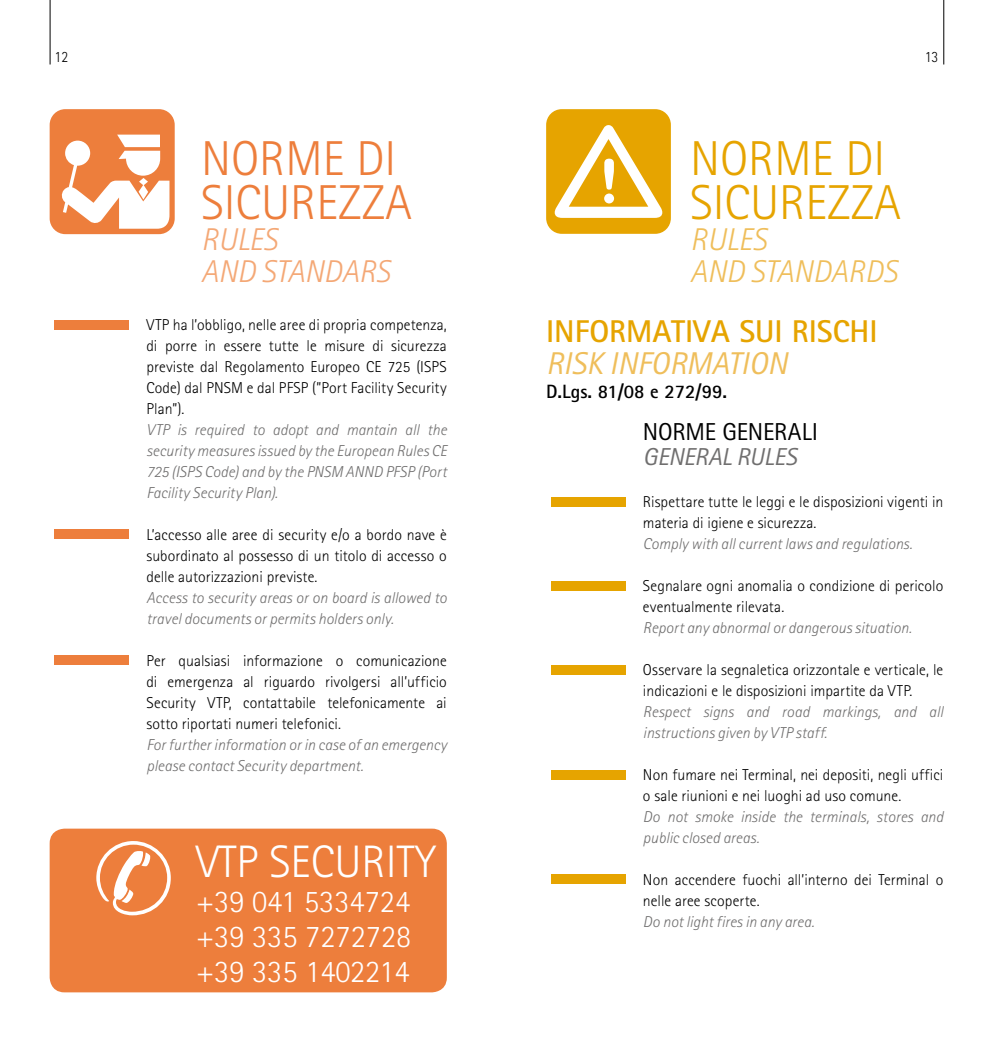
<style>
.page{position:relative;width:993px;height:1042px;background:#fff}
.page>*{position:absolute;margin:0;border:0;box-sizing:border-box;transform-origin:0 0}
.t1{font:300 49px/43.8px "Rotis Sans Serif";color:#ed7e3c}
.t2{font:300 49px/43.8px "Rotis Sans Serif";color:#e6a400}
.t3{font:300 45.5px "Rotis Sans Serif";color:#fff}
.t4{font:300 31.5px/35px "Rotis Sans Serif";color:#fff;text-align:justify}
.t5{font:700 31.5px "Rotis Sans Serif";color:#e6a400}
.t6{font:italic 300 31.5px/31.5px "Rotis Sans Serif";color:#efbe5b}
.t7{font:italic 300 31.5px/31.5px "Rotis Sans Serif";color:#f4a876}
.t8{font:italic 31.5px "Rotis Sans Serif";color:#efbe5b}
.t9{font:24.5px "Rotis Sans Serif";letter-spacing:-.01em;color:#000}
.t10{font:italic 24.5px "Rotis Sans Serif";letter-spacing:-.005em;color:#706f6f}
.t11{font:700 19.25px "Rotis Sans Serif";color:#000}
.t12{font:300 15.75px/21px "Rotis Sans Serif";letter-spacing:.005em;color:#000}
.t13{font:italic 300 15.75px/21px "Rotis Sans Serif";color:#706f6f}
.t14{font:300 15.75px "Rotis Sans Serif";letter-spacing:.005em;color:#000;scale:.9 1}
</style>
<div class="page">
<hr style="left:943px;top:0;width:1px;height:64px;background:#000">
<hr style="left:50px;top:0;width:1px;height:64px;background:#000">
<div style="left:50px;top:828px;width:396px;height:164px;background:#ed7e3c;border-radius:15px"></div>
<svg style="left:96px;top:841px;width:75px;height:74px"></svg>
<div style="left:55px;top:529px;width:74px;height:10px;background:#ed7e3c"></div>
<div style="left:55px;top:320px;width:74px;height:10px;background:#ed7e3c"></div>
<div style="left:55px;top:655px;width:74px;height:10px;background:#ed7e3c"></div>
<div style="left:50px;top:109px;width:125px;height:125px;background:#ed7e3c;border-radius:16px"></div>
<svg style="left:61px;top:135px;width:108px;height:94px"></svg>
<div style="left:546px;top:109px;width:124px;height:125px;background:#e6a400;border-radius:16px"></div>
<svg style="left:554px;top:125px;width:108px;height:93px"></svg>
<div style="left:551px;top:497px;width:74px;height:9px;background:#e6a400"></div>
<div style="left:551px;top:581px;width:74px;height:10px;background:#e6a400"></div>
<div style="left:551px;top:665px;width:74px;height:10px;background:#e6a400"></div>
<div style="left:551px;top:770px;width:74px;height:9px;background:#e6a400"></div>
<div style="left:551px;top:874px;width:74px;height:10px;background:#e6a400"></div>
<p class="t14" style="left:55px;top:47px;width:17px">12</p>
<p class="t14" style="left:924px;top:47px;width:17px">13</p>
<h1 class="t1" style="left:201px;top:136px;width:212px">NORME DI<br>SICUREZZA</h1>
<h3 class="t7" style="left:201px;top:224px;width:190px">RULES<br>AND STANDARS</h3>
<p class="t12" style="left:146px;top:314px;width:302px;text-align:justify">VTP ha l’obbligo, nelle aree di propria competenza, di porre in essere tutte le misure di sicurezza previste dal Regolamento Europeo CE 725 (ISPS Code) dal PNSM e dal PFSP (”Port Facility Security Plan”).</p>
<p class="t13" style="left:146px;top:419px;width:302px;text-align:justify">VTP is required to adopt and mantain all the security measures issued by the European Rules CE 725 (ISPS Code) and by the PNSM ANND PFSP (Port Facility Security Plan).</p>
<p class="t12" style="left:146px;top:524px;width:302px;text-align:justify">L’accesso alle aree di security e/o a bordo nave è subordinato al possesso di un titolo di accesso o delle autorizzazioni previste.</p>
<p class="t13" style="left:146px;top:587px;width:302px">Access to security areas or on board is allowed to travel documents or permits holders only.</p>
<p class="t12" style="left:146px;top:650px;width:302px;text-align:justify">Per qualsiasi informazione o comunicazione di emergenza al riguardo rivolgersi all’ufficio Security VTP, contattabile telefonicamente ai sotto riportati numeri telefonici.</p>
<p class="t13" style="left:146px;top:734px;width:302px">For further information or in case of an emergency please contact Security department.</p>
<h2 class="t3" style="left:196px;top:835px;width:242px">VTP SECURITY</h2>
<h3 class="t4" style="left:196px;top:884px;width:217px">+39 041 5334724 +39 335 7272728 +39 335 1402214</h3>
<h1 class="t2" style="left:690px;top:136px;width:212px">NORME DI<br>SICUREZZA</h1>
<h3 class="t6" style="left:690px;top:224px;width:209px">RULES<br>AND STANDARDS</h3>
<h3 class="t5" style="left:546px;top:312px;width:333px">INFORMATIVA SUI RISCHI</h3>
<h3 class="t8" style="left:546px;top:345px;width:242px">RISK INFORMATION</h3>
<p class="t11" style="left:546px;top:380px;width:182px">D.Lgs. 81/08 e 272/99.</p>
<h3 class="t9" style="left:642px;top:418px;width:177px">NORME GENERALI</h3>
<h3 class="t10" style="left:642px;top:442px;width:155px">GENERAL RULES</h3>
<p class="t12" style="left:642px;top:491px;width:302px">Rispettare tutte le leggi e le disposizioni vigenti in materia di igiene e sicurezza.</p>
<p class="t13" style="left:642px;top:533px;width:271px">Comply with all current laws and regulations.</p>
<p class="t12" style="left:642px;top:575px;width:302px">Segnalare ogni anomalia o condizione di pericolo eventualmente rilevata.</p>
<p class="t13" style="left:642px;top:617px;width:270px">Report any abnormal or dangerous situation.</p>
<p class="t12" style="left:642px;top:659px;width:302px">Osservare la segnaletica orizzontale e verticale, le indicazioni e le disposizioni impartite da VTP.</p>
<p class="t13" style="left:642px;top:701px;width:302px">Respect signs and road markings, and all instructions given by VTP staff.</p>
<p class="t12" style="left:642px;top:764px;width:302px">Non fumare nei Terminal, nei depositi, negli uffici o sale riunioni e nei luoghi ad uso comune.</p>
<p class="t13" style="left:642px;top:806px;width:302px">Do not smoke inside the terminals, stores and public closed areas.</p>
<p class="t12" style="left:642px;top:869px;width:302px">Non accendere fuochi all’interno dei Terminal o nelle aree scoperte.</p>
<p class="t13" style="left:642px;top:911px;width:173px">Do not light fires in any area.</p>
</div>
